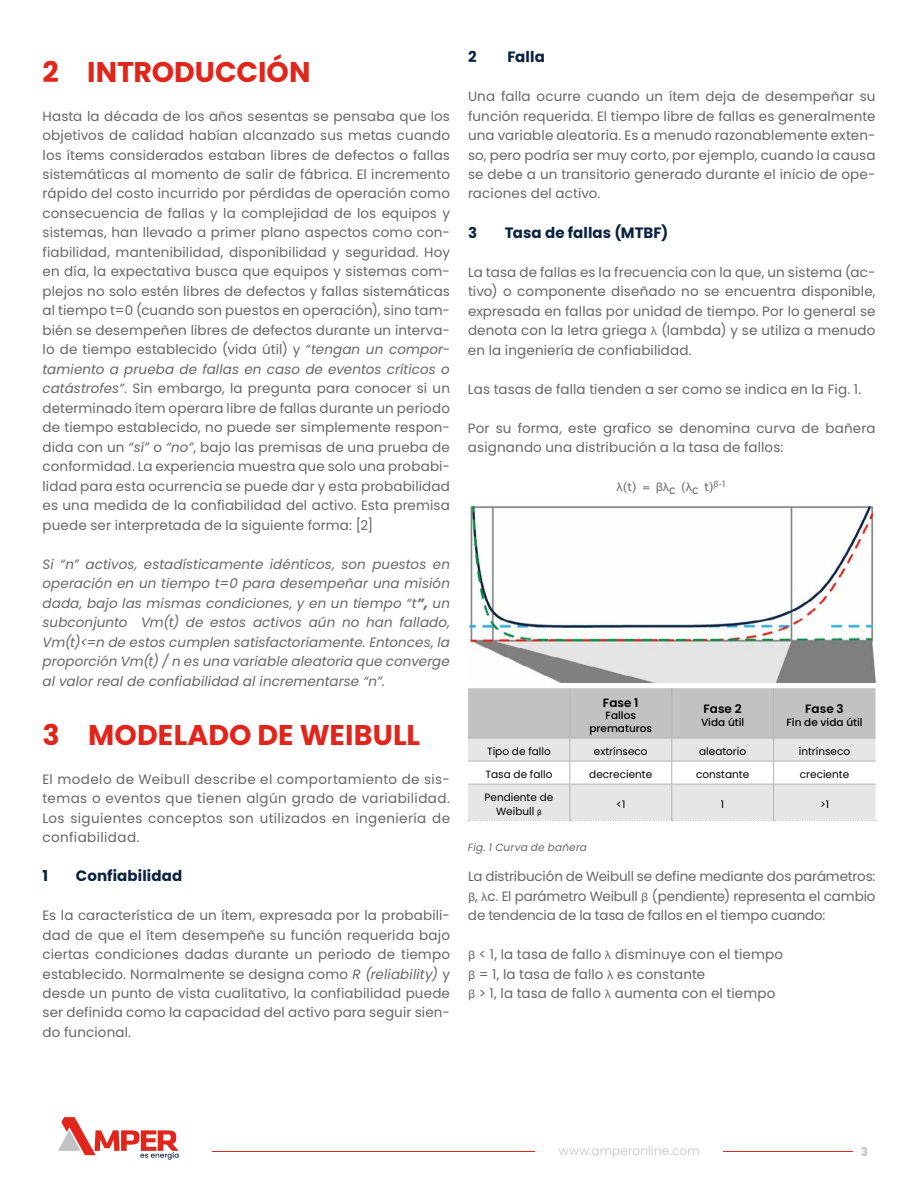
<style>
.page{position:relative;width:918px;height:1188px;background:#fff}
.page>*{position:absolute;margin:0;border:0;box-sizing:border-box;transform-origin:0 0}
.t1{font:700 28.5px "Poppins";letter-spacing:.005em;color:#e1251b}
.t2{font:700 15px "Poppins";letter-spacing:.005em;color:#0a2240}
.t3{font:13.5px/19.5px "Poppins";letter-spacing:.01em;color:#666;text-align:justify}
.t4{font:italic 13.5px/19.5px "Poppins";letter-spacing:.01em;color:#666;text-align:justify}
.t5{font:13.5px "Poppins";letter-spacing:-.01em;color:#666}
.t6{font:300 12px "Poppins";letter-spacing:.02em;color:#c2c2c2}
.t7{font:600 12px "Poppins";color:#000}
.t8{font:700 12px "Poppins";color:#c2c2c2}
.t9{font:10.5px/13.5px "Poppins";color:#000}
.t10{font:500 10.5px/12.6px "Poppins";color:#000;text-align:center}
.t11{font:italic 10.5px "Poppins";letter-spacing:.015em;color:#666}
.s1{font-style:italic}
.s2{font-weight:700}
</style>
<div class="page">
<svg style="left:58px;top:1117px;width:121px;height:43px"></svg>
<hr style="left:723px;top:1151px;width:130px;height:1px;background:#e1251b">
<hr style="left:213px;top:1151px;width:322px;height:1px;background:#e1251b">
<img style="left:468px;top:504px;width:407px;height:179px">
<svg style="left:468px;top:688px;width:408px;height:133px"></svg>
<h1 class="t1" style="left:43px;top:55px;width:269px">2 INTRODUCCIÓN</h1>
<p class="t3" style="left:43px;top:106px;width:409px">Hasta la década de los años sesentas se pensaba que los objetivos de calidad habían alcanzado sus metas cuando los ítems considerados estaban libres de defectos o fallas sistemáticas al momento de salir de fábrica. El incremento rápido del costo incurrido por pérdidas de operación como consecuencia de fallas y la complejidad de los equipos y sistemas, han llevado a primer plano aspectos como con&shy;fiabilidad, mantenibilidad, disponibilidad y seguridad. Hoy en día, la expectativa busca que equipos y sistemas com&shy;plejos no solo estén libres de defectos y fallas sistemáticas al tiempo t=0 (cuando son puestos en operación), sino tam&shy;bién se desempeñen libres de defectos durante un interva&shy;lo de tiempo establecido (vida útil) y <span class="s1">“tengan un compor&shy;tamiento a prueba de fallas en caso de eventos críticos o catástrofes”</span>. Sin embargo, la pregunta para conocer si un determinado ítem operara libre de fallas durante un periodo de tiempo establecido, no puede ser simplemente respon&shy;dida con un <span class="s1">“sí”</span> o <span class="s1">“no”</span>, bajo las premisas de una prueba de conformidad. La experiencia muestra que solo una probabi&shy;lidad para esta ocurrencia se puede dar y esta probabilidad es una medida de la confiabilidad del activo. Esta premisa puede ser interpretada de la siguiente forma: [2]</p>
<p class="t4" style="left:43px;top:554px;width:409px">Si “n” activos, estadísticamente idénticos, son puestos en operación en un tiempo t=0 para desempeñar una misión dada, bajo las mismas condiciones, y en un tiempo “t<span class="s2">”,</span> un subconjunto Vm(t) de estos activos aún no han fallado, Vm(t)&lt;=n de estos cumplen satisfactoriamente. Entonces, la proporción Vm(t) / n es una variable aleatoria que converge al valor real de confiabilidad al incrementarse “n”.</p>
<h1 class="t1" style="left:43px;top:718px;width:379px">3 MODELADO DE WEIBULL</h1>
<p class="t3" style="left:43px;top:769px;width:409px">El modelo de Weibull describe el comportamiento de sis&shy;temas o eventos que tienen algún grado de variabilidad.<br>Los siguientes conceptos son utilizados en ingeniería de confiabilidad.</p>
<p class="t2" style="left:43px;top:867px;width:7px">1</p>
<p class="t2" style="left:76px;top:867px;width:108px">Confiabilidad</p>
<p class="t3" style="left:43px;top:906px;width:409px">Es la característica de un ítem, expresada por la probabili&shy;dad de que el ítem desempeñe su función requerida bajo ciertas condiciones dadas durante un periodo de tiempo establecido. Normalmente se designa como <span class="s1">R (reliability)</span> y desde un punto de vista cualitativo, la confiabilidad puede ser definida como la capacidad del activo para seguir sien&shy;do funcional.</p>
<p class="t2" style="left:468px;top:48px;width:10px">2</p>
<p class="t2" style="left:507px;top:48px;width:39px">Falla</p>
<p class="t3" style="left:468px;top:87px;width:409px">Una falla ocurre cuando un ítem deja de desempeñar su función requerida. El tiempo libre de fallas es generalmente una variable aleatoria. Es a menudo razonablemente exten&shy;so, pero podría ser muy corto, por ejemplo, cuando la causa se debe a un transitorio generado durante el inicio de ope&shy;raciones del activo.</p>
<p class="t2" style="left:468px;top:224px;width:11px">3</p>
<p class="t2" style="left:505px;top:224px;width:165px">Tasa de fallas (MTBF)</p>
<p class="t3" style="left:468px;top:262px;width:409px">La tasa de fallas es la frecuencia con la que, un sistema (ac&shy;tivo) o componente diseñado no se encuentra disponible, expresada en fallas por unidad de tiempo. Por lo general se denota con la letra griega (lambda) y se utiliza a menudo en la ingeniería de confiabilidad.</p>
<p class="t3" style="left:468px;top:379px;width:395px">Las tasas de falla tienden a ser como se indica en la Fig. 1.</p>
<p class="t3" style="left:468px;top:418px;width:409px">Por su forma, este grafico se denomina curva de bañera asignando una distribución a la tasa de fallos:</p>
<p class="t7" style="left:603px;top:696px;width:37px">Fase 1</p>
<p class="t10" style="left:589px;top:710px;width:64px">Fallos prematuros</p>
<p class="t7" style="left:704px;top:702px;width:40px">Fase 2</p>
<p class="t10" style="left:701px;top:716px;width:45px">Vida útil</p>
<p class="t7" style="left:805px;top:702px;width:40px">Fase 3</p>
<p class="t10" style="left:786px;top:716px;width:78px">Fin de vida útil</p>
<p class="t9" style="left:487px;top:745px;width:65px">Tipo de fallo</p>
<p class="t9" style="left:594px;top:745px;width:55px">extrínseco</p>
<p class="t9" style="left:699px;top:745px;width:49px">aleatorio</p>
<p class="t9" style="left:799px;top:745px;width:53px">intrínseco</p>
<p class="t9" style="left:485px;top:768px;width:69px">Tasa de fallo</p>
<p class="t9" style="left:589px;top:768px;width:64px">decreciente</p>
<p class="t9" style="left:696px;top:768px;width:55px">constante</p>
<p class="t9" style="left:800px;top:768px;width:51px">creciente</p>
<p class="t9" style="left:496px;top:791px;width:59px;text-indent:-12px">Pendiente de<br>Weibull</p>
<p class="t9" style="left:616px;top:798px;width:11px">&lt;1</p>
<p class="t9" style="left:721px;top:798px;width:5px">1</p>
<p class="t9" style="left:820px;top:798px;width:11px">&gt;1</p>
<p class="t11" style="left:468px;top:841px;width:121px">Fig. 1 Curva de bañera</p>
<p class="t5" style="left:468px;top:868px;width:409px">La distribución de Weibull se define mediante dos parámetros:</p>
<p class="t5" style="left:475px;top:888px;width:402px">, c. El parámetro Weibull (pendiente) representa el cambio</p>
<p class="t5" style="left:468px;top:907px;width:359px">de tendencia de la tasa de fallos en el tiempo cuando:</p>
<p class="t3" style="left:479px;top:945px;width:306px;text-align:left">&lt; 1, la tasa de fallo disminuye con el tiempo = 1, la tasa de fallo es constante<br>&gt; 1, la tasa de fallo aumenta con el tiempo</p>
<p class="t6" style="left:559px;top:1144px;width:143px">www.amperonline.com</p>
<p class="t8" style="left:861px;top:1145px;width:9px">3</p>
</div>
